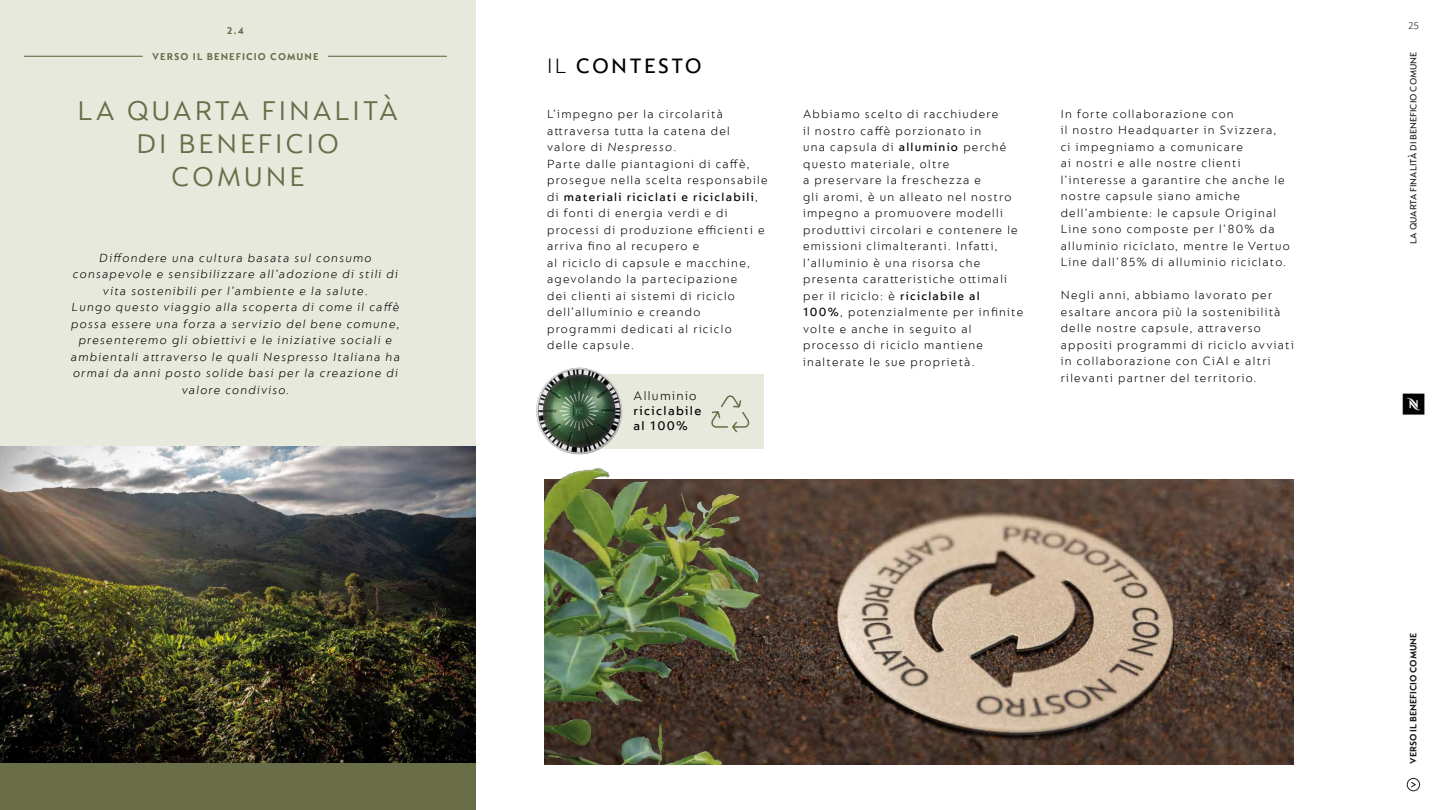
<style>
.page{position:relative;width:1440px;height:810px;background:#fff}
.page>*{position:absolute;margin:0;border:0;box-sizing:border-box;transform-origin:0 0}
.t1{font:29.25px/33px "Nespresso Lucas";letter-spacing:.1em;color:#696e48;text-align:center}
.t2{font:500 22.5px "Nespresso Lucas";letter-spacing:.1em;color:#000}
.t3{font:500 13.5px/15px "Nespresso Lucas";letter-spacing:.1em;color:#000}
.t4{font:300 13.5px "Nespresso Lucas";letter-spacing:.1em;color:#000}
.t5{font:300 12.75px/16.5px "Nespresso Lucas";letter-spacing:.1em;color:#000}
.t6{font:italic 300 12.75px/16.5px "Nespresso Lucas";letter-spacing:.1em;color:#000;text-align:center}
.t7{font:700 10.5px "Nespresso Lucas";letter-spacing:.1em;color:#696e48}
.t8{font:300 10.5px "Nespresso Lucas";color:#1d1d1b}
.t9{font:500 9.75px "Nespresso Lucas";color:#1d1d1b}
.t10{font:700 9.75px "Nespresso Lucas";color:#1d1d1b}
.s1{font-weight:300}
.s2{font-style:italic}
.s3{font-weight:500}
</style>
<div class="page">
<div style="left:0;top:0;width:475px;height:810px;background:#e8e9dd"></div>
<hr style="left:328px;top:56px;width:119px;height:1px;background:#696e48">
<div style="left:573px;top:374px;width:191px;height:75px;background:#e8e9dd"></div>
<img style="left:1402px;top:393px;width:23px;height:22px">
<div style="left:1407px;top:778px;width:13px;height:13px;border:1px solid #1d1d1b;border-radius:50%"></div>
<svg style="left:1411px;top:782px;width:5px;height:6px"></svg>
<hr style="left:24px;top:56px;width:119px;height:1px;background:#696e48">
<img style="left:536px;top:367px;width:87px;height:88px">
<svg style="left:711px;top:395px;width:39px;height:38px"></svg>
<img style="left:762px;top:479px;width:532px;height:285px">
<img style="left:545px;top:468px;width:217px;height:296px">
<img style="left:0;top:446px;width:475px;height:318px">
<div style="left:0;top:764px;width:475px;height:46px;background:#696e48"></div>
<p class="t7" style="left:227px;top:25px;width:19px">2.4</p>
<p class="t7" style="left:152px;top:50px;width:168px">VERSO IL BENEFICIO COMUNE</p>
<h1 class="t1" style="left:78px;top:94px;width:322px">LA QUARTA FINALITÀ<br>DI BENEFICIO<br>COMUNE</h1>
<p class="t6" style="left:71px;top:249px;width:331px">Diffondere una cultura basata sul consumo consapevole e sensibilizzare all’adozione di stili di vita sostenibili per l’ambiente e la salute.<br>Lungo questo viaggio alla scoperta di come il caffè possa essere una forza a servizio del bene comune, presenteremo gli obiettivi e le iniziative sociali e ambientali attraverso le quali Nespresso Italiana ha ormai da anni posto solide basi per la creazione di valore condiviso.</p>
<h2 class="t2" style="left:547px;top:53px;width:156px"><span class="s1">IL</span> CONTESTO</h2>
<p class="t5" style="left:547px;top:105px;width:222px">L’impegno per la circolarità attraversa tutta la catena del valore di <span class="s2">Nespresso</span>.<br>Parte dalle piantagioni di caffè, prosegue nella scelta responsabile di <span class="s3">materiali riciclati e riciclabili</span>, di fonti di energia verdi e di processi di produzione efficienti e arriva fino al recupero e<br>al riciclo di capsule e macchine, agevolando la partecipazione<br>dei clienti ai sistemi di riciclo dell’alluminio e creando programmi dedicati al riciclo<br>delle capsule.</p>
<p class="t4" style="left:634px;top:388px;width:65px">Alluminio</p>
<p class="t3" style="left:634px;top:403px;width:69px">riciclabile al 100%</p>
<p class="t5" style="left:803px;top:105px;width:222px">Abbiamo scelto di racchiudere<br>il nostro caffè porzionato in<br>una capsula di <span class="s3">alluminio</span> perché questo materiale, oltre<br>a preservare la freschezza e<br>gli aromi, è un alleato nel nostro impegno a promuovere modelli produttivi circolari e contenere le emissioni climalteranti. Infatti, l’alluminio è una risorsa che presenta caratteristiche ottimali per il riciclo: è <span class="s3">riciclabile al<br>100%</span>, potenzialmente per infinite volte e anche in seguito al processo di riciclo mantiene inalterate le sue proprietà.</p>
<p class="t5" style="left:1061px;top:105px;width:231px">In forte collaborazione con<br>il nostro Headquarter in Svizzera,<br>ci impegniamo a comunicare<br>ai nostri e alle nostre clienti l’interesse a garantire che anche le nostre capsule siano amiche dell’ambiente: le capsule Original Line sono composte per l’80% da alluminio riciclato, mentre le Vertuo Line dall’85% di alluminio riciclato.</p>
<p class="t5" style="left:1061px;top:287px;width:235px">Negli anni, abbiamo lavorato per esaltare ancora più la sostenibilità delle nostre capsule, attraverso appositi programmi di riciclo avviati in collaborazione con CiAl e altri rilevanti partner del territorio.</p>
<p class="t8" style="left:1408px;top:20px;width:12px">25</p>
<p class="t9" style="left:1408px;top:244px;width:193px;rotate:-90deg">LA QUARTA FINALITÀ DI BENEFICIO COMUNE</p>
<p class="t10" style="left:1408px;top:764px;width:133px;rotate:-90deg">VERSO IL BENEFICIO COMUNE</p>
</div>
